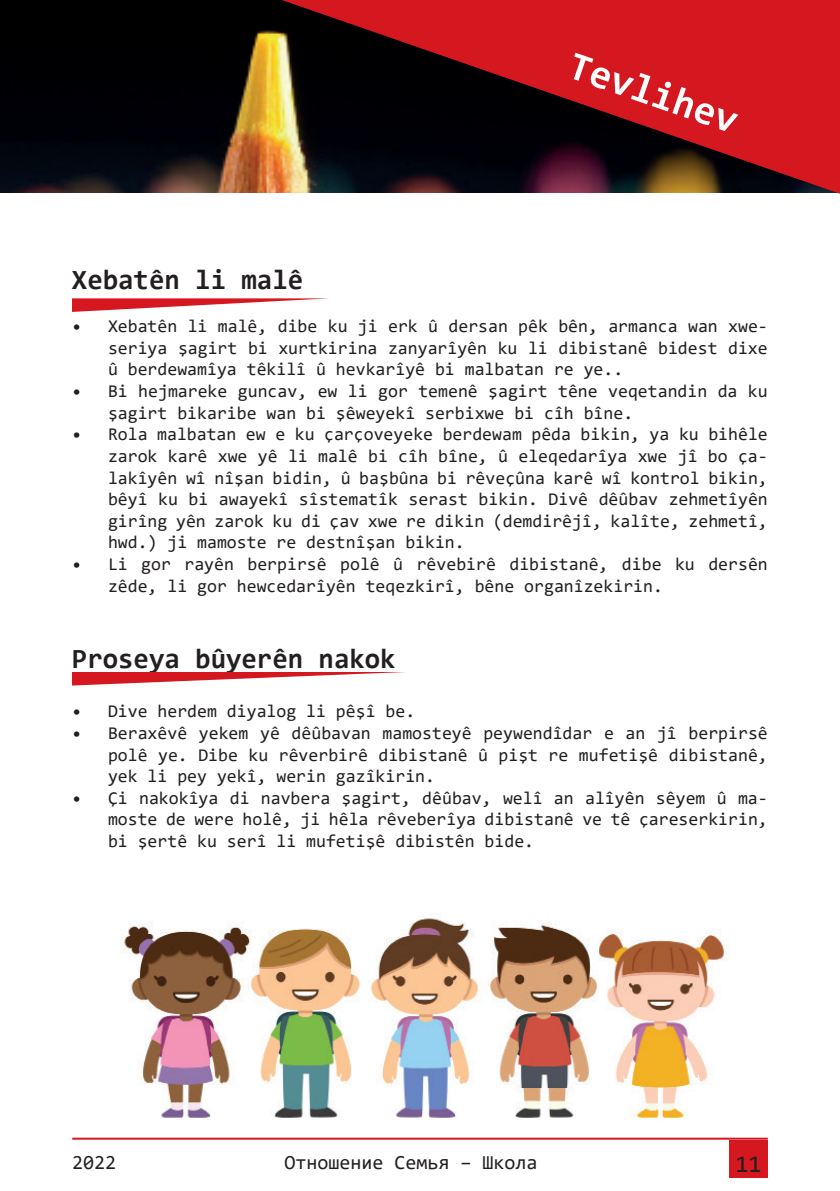
<style>
.page{position:relative;width:840px;height:1191px;background:#fff}
.page>*{position:absolute;margin:0;border:0;box-sizing:border-box;transform-origin:0 0}
.t1{font:700 40px "Consolas";color:#fff}
.t2{font:700 28px "Consolas";color:#231f20}
.t3{font:24px "Consolas";color:#231f20}
.t4{font:20px "Consolas";color:#231f20}
.t5{font:18px/21.6px "Consolas";color:#231f20;text-align:justify}
</style>
<div class="page">
<hr style="left:72px;top:1137px;width:695px;height:2px;background:#d5171f">
<div style="left:729px;top:1139px;width:38px;height:38px;background:#d5171f"></div>
<img style="left:0;top:0;width:281px;height:193px">
<svg style="left:281px;top:0;width:558px;height:194px;background:#761619"></svg>
<svg style="left:72px;top:298px;width:256px;height:14px"></svg>
<svg style="left:72px;top:672px;width:333px;height:13px"></svg>
<img style="left:124px;top:918px;width:604px;height:200px">
<h1 class="t1" style="left:578px;top:40px;width:178px;rotate:19deg">Tevlihev</h1>
<h2 class="t2" style="left:72px;top:262px;width:233px">Xebatên li malê</h2>
<p class="t5" style="left:108px;top:315px;width:661px;text-indent:-36px">• Xebatên li malê, dibe ku ji erk û dersan pêk bên, armanca wan xwe&shy;seriya şagirt bi xurtkirina zanyarîyên ku li dibistanê bidest dixe û berdewamîya têkilî û hevkarîyê bi malbatan re ye..</p>
<p class="t5" style="left:108px;top:380px;width:661px;text-indent:-36px">• Bi hejmareke guncav, ew li gor temenê şagirt têne veqetandin da ku şagirt bikaribe wan bi şêweyekî serbixwe bi cîh bîne.</p>
<p class="t5" style="left:108px;top:423px;width:661px;text-indent:-36px">• Rola malbatan ew e ku çarçoveyeke berdewam pêda bikin, ya ku bihêle zarok karê xwe yê li malê bi cîh bîne, û eleqedarîya xwe jî bo ça&shy;lakîyên wî nîşan bidin, û başbûna bi rêveçûna karê wî kontrol bikin, bêyî ku bi awayekî sîstematîk serast bikin. Divê dêûbav zehmetîyên girîng yên zarok ku di çav xwe re dikin (demdirêjî, kalîte, zehmetî, hwd.) ji mamoste re destnîşan bikin.</p>
<p class="t5" style="left:108px;top:553px;width:661px;text-indent:-36px">• Li gor rayên berpirsê polê û rêvebirê dibistanê, dibe ku dersên zêde, li gor hewcedarîyên teqezkirî, bêne organîzekirin.</p>
<h2 class="t2" style="left:72px;top:641px;width:325px">Proseya bûyerên nakok</h2>
<p class="t5" style="left:72px;top:700px;width:344px">• Dive herdem diyalog li pêşî be.</p>
<p class="t5" style="left:108px;top:722px;width:661px;text-indent:-36px">• Beraxêvê yekem yê dêûbavan mamosteyê peywendîdar e an jî berpirsê polê ye. Dibe ku rêverbirê dibistanê û pişt re mufetişê dibistanê, yek li pey yekî, werin gazîkirin.</p>
<p class="t5" style="left:108px;top:786px;width:661px;text-indent:-36px">• Çi nakokîya di navbera şagirt, dêûbav, welî an alîyên sêyem û ma&shy;moste de were holê, ji hêla rêveberîya dibistanê ve tê çareserkirin, bi şertê ku serî li mufetişê dibistên bide.</p>
<p class="t4" style="left:72px;top:1148px;width:45px">2022</p>
<p class="t4" style="left:284px;top:1148px;width:255px">Отношение Семья – Школа</p>
<h3 class="t3" style="left:735px;top:1147px;width:28px">11</h3>
</div>
